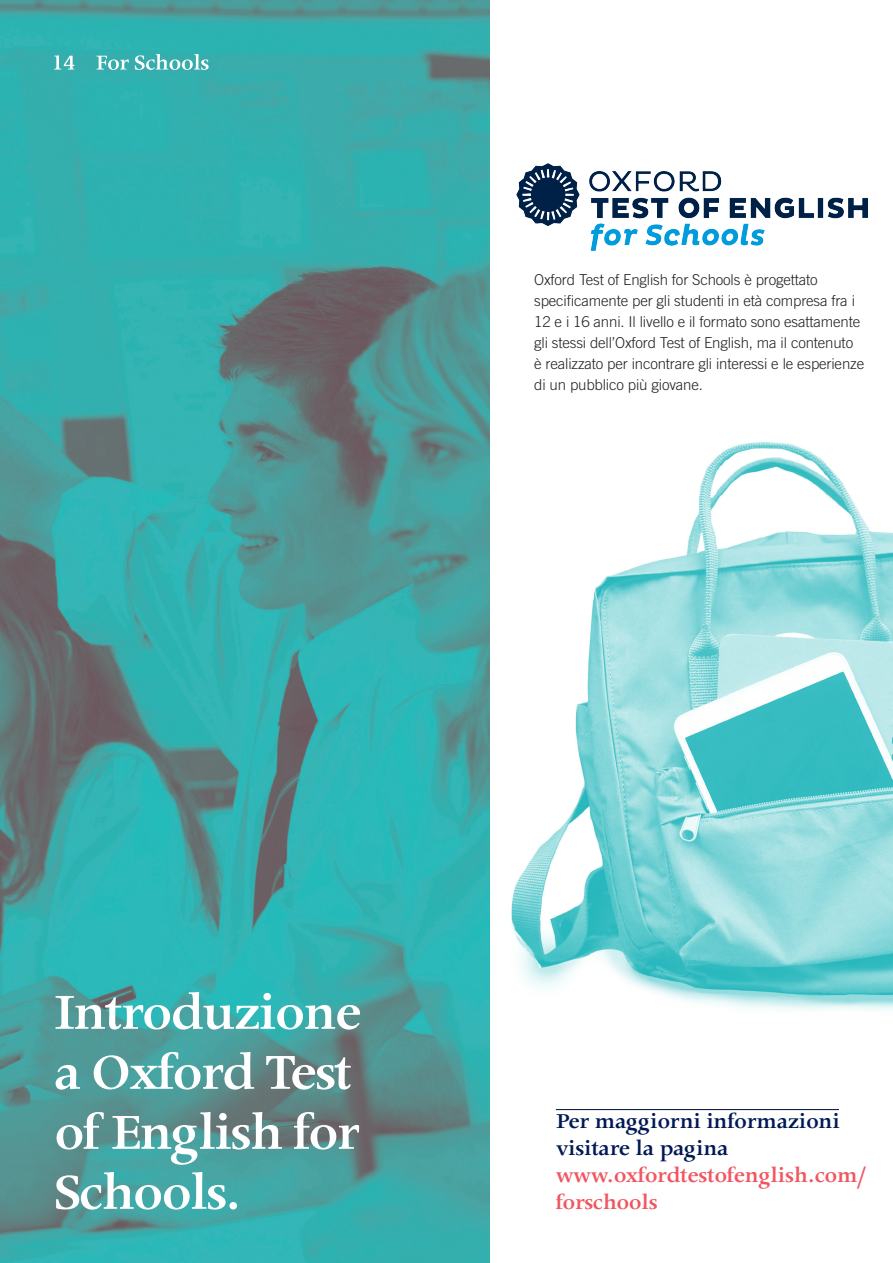
<style>
.page{position:relative;width:893px;height:1263px;background:#fff}
.page>*{position:absolute;margin:0;border:0;box-sizing:border-box;transform-origin:0 0}
.Secondary_Header{font:600 57px/60px "Apollo MT Std";letter-spacing:-.04em;color:#fff}
.Leading_Header{font:600 24px/27px "Apollo MT Std";letter-spacing:-.02em;color:#001954}
.Main_Copy{font:300 15px/21px "Trade Gothic LT Std";letter-spacing:-.01em;color:#231f20}
.s1{color:#f05660}
</style>
<div class="page">
<img style="left:511px;top:442px;width:382px;height:568px">
<img style="left:0;top:0;width:490px;height:1263px">
<svg style="left:54px;top:55px;width:20px;height:15px"></svg>
<svg style="left:96px;top:54px;width:113px;height:16px;background:#6ec4c3"></svg>
<hr style="left:556px;top:1109px;width:283px;height:1px;background:#16244c">
<img style="left:517px;top:164px;width:350px;height:87px">
<p class="Main_Copy" style="left:534px;top:269px;width:331px">Oxford Test of English for Schools è progettato specificamente per gli studenti in età compresa fra i 12 e i 16 anni. Il livello e il formato sono esattamente gli stessi dell’Oxford Test of English, ma il contenuto è realizzato per incontrare gli interessi e le esperienze di un pubblico più giovane.</p>
<p class="Secondary_Header" style="left:54px;top:986px;width:310px">Introduzione a Oxford Test of English for<br>Schools.</p>
<p class="Leading_Header" style="left:556px;top:1109px;width:312px">Per maggiorni informazioni visitare la pagina <span class="s1">www.oxfordtestofenglish.com/ forschools</span></p>
</div>
